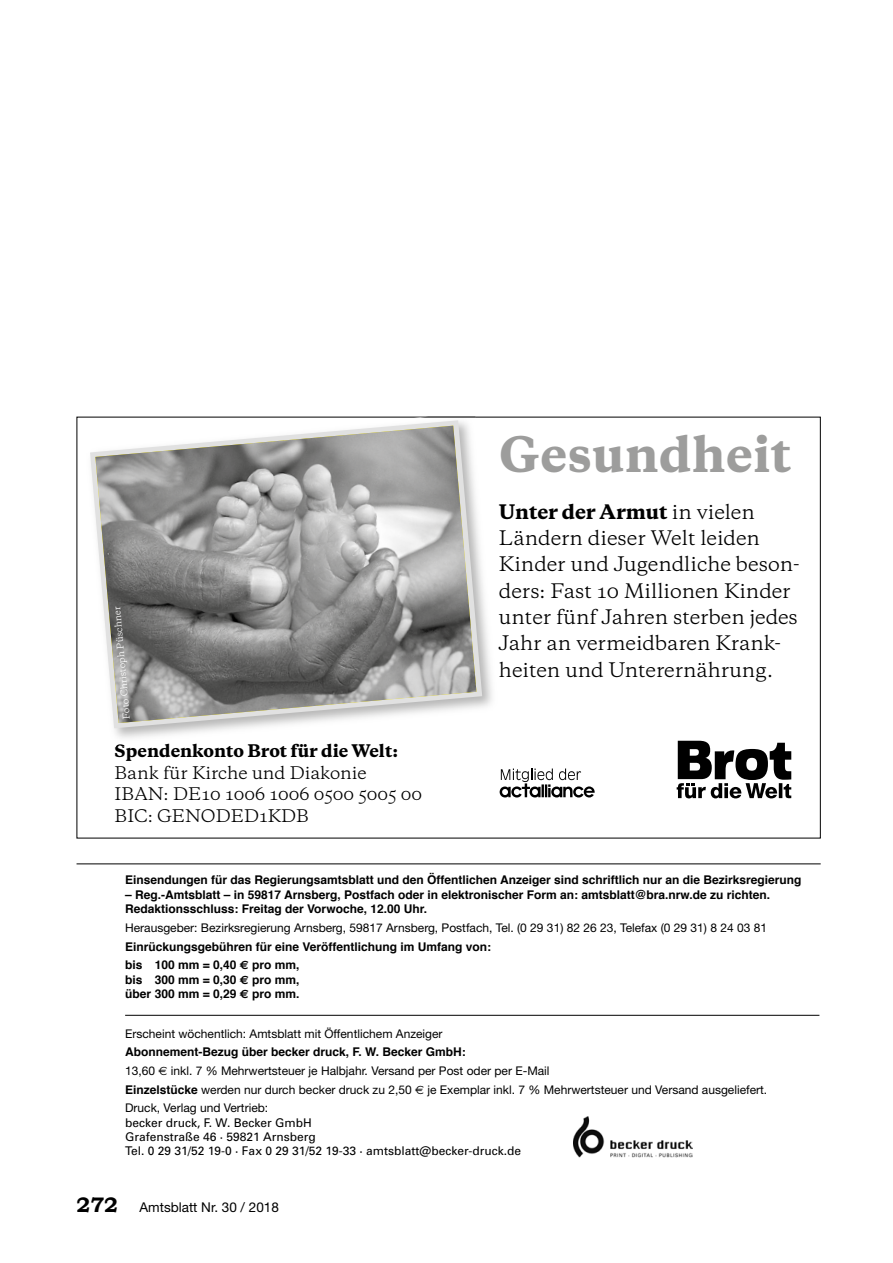
<style>
.page{position:relative;width:893px;height:1263px;background:#fff}
.page>*{position:absolute;margin:0;border:0;box-sizing:border-box;transform-origin:0 0}
.t1{font:800 45.9px "Galaxie Copernicus";letter-spacing:.01em;color:#9d9d9c}
.t2{font:18.75px/26.2px "Galaxie Copernicus";color:#000}
.t3{font:16.35px/21.6px "Galaxie Copernicus";color:#000}
.t4{font:800 16.35px "Galaxie Copernicus";color:#000}
.t5{font:13.5px "Helvetica Neue";color:#000}
.t6{font:700 12px/14.4px "Helvetica";color:#000}
.t7{font:12px/18.6px "Helvetica Neue";color:#000}
.t8{font:12px/14.4px "Univers";color:#000}
.t9{font:8.7px "Galaxie Copernicus";color:#fff}
.s1{font-weight:800}
.s2{font-family:"Euro Sans"}
.s3{font-family:"Helvetica";font-weight:700}
.s4{font-family:"Bookman Old Style";font-weight:700;font-size:21px}
</style>
<div class="page">
<hr style="left:125px;top:1015px;width:694px;height:1px;background:#000">
<hr style="left:77px;top:863px;width:744px;height:1px;background:#000">
<img style="left:573px;top:1117px;width:119px;height:41px">
<svg style="left:500px;top:768px;width:95px;height:29px"></svg>
<svg style="left:677px;top:741px;width:114px;height:57px"></svg>
<img style="left:83px;top:417px;width:418px;height:330px">
<img style="left:421px;top:417px;width:54px;height:1px">
<svg style="left:116px;top:744px;width:8px;height:3px"></svg>
<svg style="left:90px;top:420px;width:392px;height:308px"></svg>
<img style="left:95px;top:426px;width:381px;height:297px">
<p class="t9" style="left:121px;top:720px;width:115px;rotate:-95deg">Foto C hristop h P üschner</p>
<h3 class="t4" style="left:115px;top:740px;width:285px">Spendenkonto Brot für die Welt:</h3>
<h3 class="t3" style="left:115px;top:762px;width:309px">Bank für Kirche und Diakonie<br>IBAN: DE10 1006 1006 0500 5005 00<br>BIC: GENODED1KDB</h3>
<h1 class="t1" style="left:499px;top:424px;width:294px">Gesundheit</h1>
<h2 class="t2" style="left:499px;top:499px;width:302px"><span class="s1">Unter der Armut</span> in vielen<br>Ländern dieser Welt leiden<br>Kinder und Jugendliche beson&shy;ders: Fast 10 Millionen Kinder unter fünf Jahren sterben jedes<br>Jahr an vermeidbaren Krank&shy;heiten und Unterernährung.</h2>
<p class="t6" style="left:125px;top:873px;width:678px">Einsendungen für das Regierungsamtsblatt und den Öffentlichen Anzeiger sind schriftlich nur an die Bezirksregierung</p>
<p class="t6" style="left:125px;top:887px;width:646px">– Reg.-Amtsblatt – in 59817 Arnsberg, Postfach oder in elektronischer Form an: amtsblatt@bra.nrw.de zu richten.<br>Redaktionsschluss: Freitag der Vorwoche, 12.00 Uhr.</p>
<p class="t7" style="left:125px;top:918px;width:643px">Herausgeber: Bezirksregierung Arnsberg, 59817 Arnsberg, Postfach, Tel. (0 29 31) 82 26 23, Telefax (0 29 31) 8 24 03 81</p>
<p class="t6" style="left:125px;top:937px;width:368px;line-height:18.6px">Einrückungsgebühren für eine Veröffentlichung im Umfang von: bis 100 mm = 0,40</p>
<p class="t6" style="left:252px;top:958px;width:49px">pro mm,</p>
<p class="t6" style="left:125px;top:972px;width:113px">bis 300 mm = 0,30</p>
<p class="t6" style="left:252px;top:972px;width:49px">pro mm,</p>
<p class="t6" style="left:125px;top:987px;width:113px">über 300 mm = 0,29</p>
<p class="t6" style="left:252px;top:987px;width:49px">pro mm.</p>
<p class="t7" style="left:125px;top:1024px;width:319px">Erscheint wöchentlich: Amtsblatt mit Öffentlichem Anzeiger</p>
<p class="t6" style="left:125px;top:1045px;width:342px">Abonnement-Bezug über becker druck, F. W. Becker GmbH:</p>
<p class="t7" style="left:125px;top:1061px;width:644px">13,60 <span class="s2">€</span> inkl. 7 % Mehrwertsteuer je Halbjahr. Versand per Post oder per E-Mail<br><span class="s3">Einzelstücke</span> werden nur durch becker druck zu 2,50 <span class="s2">€</span> je Exemplar inkl. 7 % Mehrwertsteuer und Versand ausgeliefert.<br>Druck, Verlag und Vertrieb:</p>
<p class="t8" style="left:125px;top:1115px;width:398px">becker druck, F. W. Becker GmbH<br>Grafenstraße 46 · 59821 Arnsberg<br>Tel. 0 29 31/52 19-0 · Fax 0 29 31/52 19-33 · amtsblatt@becker-druck.de</p>
<p class="t5" style="left:77px;top:1199px;width:204px"><span class="s4">272</span> Amtsblatt Nr. 30 / 2018</p>
</div>
